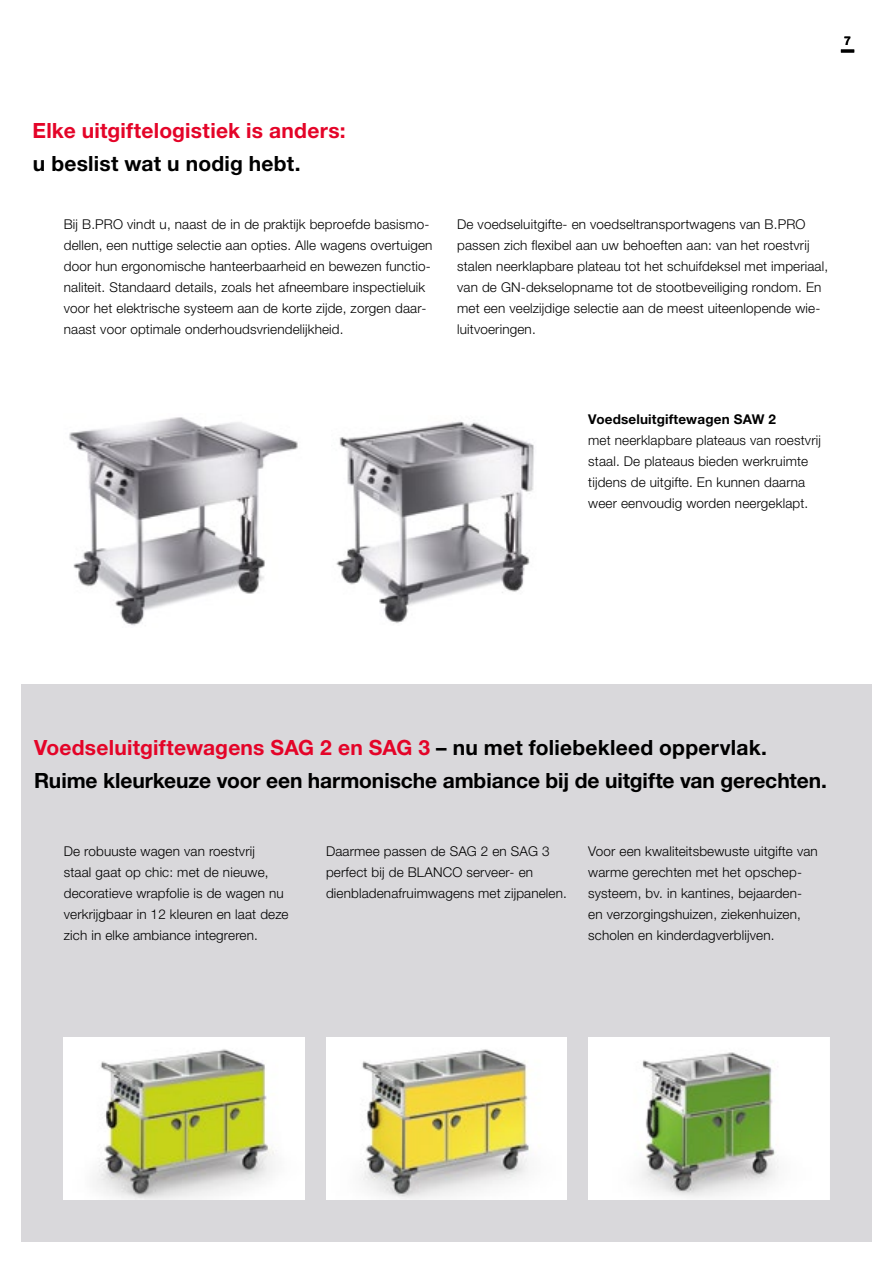
<style>
.page{position:relative;width:893px;height:1263px;background:#fff}
.page>*{position:absolute;margin:0;border:0;box-sizing:border-box;transform-origin:0 0}
.t1{font:700 21px/33px "Helvetica Neue LTW1 G";color:#000}
.t2{font:700 21px "Helvetica Neue LTW1 G";letter-spacing:.01em;color:#e40428}
.t3{font:300 13.5px/21px "Helvetica Neue LTW1 G";letter-spacing:.01em;color:#000}
.t4{font:700 13.5px "Helvetica Neue LTW1 G";letter-spacing:.01em;color:#000}
.t5{font:700 12px "Helvetica Neue LTW1 G";color:#000}
.s1{color:#e40428}
</style>
<div class="page">
<div style="left:21px;top:685px;width:851px;height:557px;background:#d9d8db"></div>
<img style="left:336px;top:421px;width:198px;height:202px">
<img style="left:69px;top:417px;width:229px;height:209px">
<img style="left:588px;top:1037px;width:241px;height:162px">
<img style="left:326px;top:1037px;width:241px;height:162px">
<img style="left:63px;top:1037px;width:241px;height:162px">
<svg style="left:841px;top:50px;width:13px;height:3px"></svg>
<p class="t5" style="left:844px;top:33px;width:8px">7</p>
<h1 class="t2" style="left:33px;top:118px;width:314px">Elke uitgiftelogistiek is anders:</h1>
<h1 class="t1" style="left:33px;top:147px;width:269px">u beslist wat u nodig hebt.</h1>
<p class="t3" style="left:64px;top:214px;width:370px">Bij B.PRO vindt u, naast de in de praktijk beproefde basismo&shy;dellen, een nuttige selectie aan opties. Alle wagens overtuigen door hun ergonomische hanteerbaarheid en bewezen functio&shy;naliteit. Standaard details, zoals het afneembare inspectieluik voor het elektrische systeem aan de korte zijde, zorgen daar&shy;naast voor optimale onderhoudsvriendelijkheid.</p>
<p class="t3" style="left:457px;top:214px;width:373px">De voedseluitgifte- en voedseltransportwagens van B.PRO passen zich flexibel aan uw behoeften aan: van het roestvrij stalen neerklapbare plateau tot het schuifdeksel met imperiaal, van de GN-dekselopname tot de stootbeveiliging rondom. En met een veelzijdige selectie aan de meest uiteenlopende wie&shy;luitvoeringen.</p>
<p class="t4" style="left:588px;top:411px;width:189px">Voedseluitgiftewagen SAW 2</p>
<p class="t3" style="left:588px;top:430px;width:234px">met neerklapbare plateaus van roestvrij staal. De plateaus bieden werkruimte tijdens de uitgifte. En kunnen daarna weer eenvoudig worden neergeklapt.</p>
<h1 class="t1" style="left:34px;top:731px;width:794px"><span class="s1">Voedseluitgiftewagens SAG 2 en SAG 3</span> – nu met foliebekleed oppervlak.<br>Ruime kleurkeuze voor een harmonische ambiance bij de uitgifte van gerechten.</h1>
<p class="t3" style="left:64px;top:840px;width:226px">De robuuste wagen van roestvrij<br>staal gaat op chic: met de nieuwe, decoratieve wrapfolie is de wagen nu verkrijgbaar in 12 kleuren en laat deze zich in elke ambiance integreren.</p>
<p class="t3" style="left:326px;top:840px;width:242px">Daarmee passen de SAG 2 en SAG 3 perfect bij de BLANCO serveer- en dienbladenafruimwagens met zijpanelen.</p>
<p class="t3" style="left:588px;top:840px;width:231px">Voor een kwaliteitsbewuste uitgifte van warme gerechten met het opschep&shy;systeem, bv. in kantines, bejaarden&shy;en verzorgingshuizen, ziekenhuizen, scholen en kinderdagverblijven.</p>
</div>
